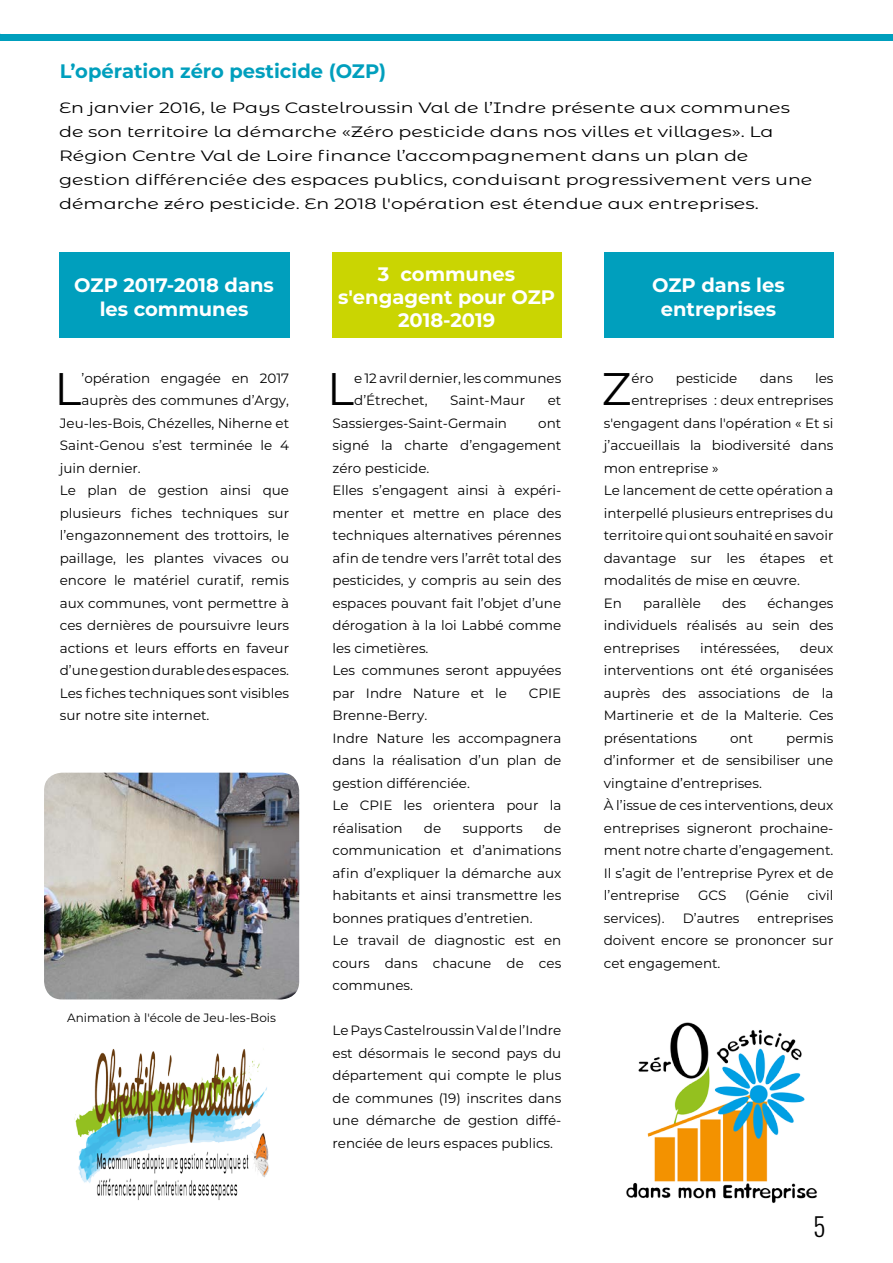
<style>
.page{position:relative;width:893px;height:1263px;background:#fff}
.page>*{position:absolute;margin:0;border:0;box-sizing:border-box;transform-origin:0 0}
.t1{font:45.6px "Montserrat";color:#000}
.t2{font:300 25.5px "Oswald";color:#000}
.t3{font:700 19.5px/23.4px "Montserrat";color:#fff;text-align:center}
.t4{font:700 19.5px "Montserrat";color:#009fbd}
.t5{font:15px/24px "Montserrat Alternates";color:#000;scale:1.27 1}
.t6{font:13.5px/22.5px "Montserrat";color:#000}
.t7{font:12px "Montserrat";color:#000}
</style>
<div class="page">
<div style="left:1px;top:34px;width:892px;height:7px;background:#009fbd"></div>
<div style="left:59px;top:252px;width:230px;height:86px;background:#009fbd"></div>
<div style="left:332px;top:252px;width:229px;height:86px;background:#cad502"></div>
<div style="left:604px;top:252px;width:229px;height:86px;background:#009fbd"></div>
<img style="left:44px;top:773px;width:255px;height:226px">
<img style="left:74px;top:1049px;width:195px;height:151px">
<img style="left:626px;top:1022px;width:191px;height:181px">
<h3 class="t4" style="left:60px;top:57px;width:328px">L’opération zéro pesticide (OZP)</h3>
<p class="t5" style="left:59px;top:95px;width:595px">En janvier 2016, le Pays Castelroussin Val de l’Indre présente aux communes de son territoire la démarche «Zéro pesticide dans nos villes et villages». La Région Centre Val de Loire finance l’accompagnement dans un plan de gestion différenciée des espaces publics, conduisant progressivement vers une démarche zéro pesticide. En 2018 l'opération est étendue aux entreprises.</p>
<h3 class="t3" style="left:74px;top:273px;width:201px">OZP 2017-2018 dans les communes</h3>
<h3 class="t3" style="left:338px;top:261px;width:219px">3 communes s'engagent pour OZP<br>2018-2019</h3>
<h3 class="t3" style="left:652px;top:273px;width:134px">OZP dans les entreprises</h3>
<h1 class="t1" style="left:55px;top:357px;width:28px">L</h1>
<p class="t6" style="left:81px;top:366px;width:209px">’opération engagée en 2017</p>
<p class="t6" style="left:81px;top:388px;width:209px">auprès des communes d’Argy,</p>
<p class="t6" style="left:60px;top:411px;width:231px">Jeu-les-Bois, Chézelles, Niherne et</p>
<p class="t6" style="left:60px;top:433px;width:231px">Saint-Genou s’est terminée le 4</p>
<p class="t6" style="left:60px;top:456px;width:83px">juin dernier.</p>
<p class="t6" style="left:60px;top:479px;width:231px">Le plan de gestion ainsi que</p>
<p class="t6" style="left:60px;top:501px;width:231px">plusieurs fiches techniques sur</p>
<p class="t6" style="left:60px;top:524px;width:231px">l’engazonnement des trottoirs, le</p>
<p class="t6" style="left:60px;top:546px;width:231px">paillage, les plantes vivaces ou</p>
<p class="t6" style="left:60px;top:569px;width:231px">encore le matériel curatif, remis</p>
<p class="t6" style="left:60px;top:591px;width:231px">aux communes, vont permettre à</p>
<p class="t6" style="left:60px;top:614px;width:231px">ces dernières de poursuivre leurs</p>
<p class="t6" style="left:60px;top:636px;width:231px">actions et leurs efforts en faveur</p>
<p class="t6" style="left:60px;top:659px;width:231px">d’une gestion durable des espaces.</p>
<p class="t6" style="left:60px;top:681px;width:231px">Les fiches techniques sont visibles</p>
<p class="t6" style="left:60px;top:704px;width:151px">sur notre site internet.</p>
<p class="t7" style="left:67px;top:1009px;width:210px">Animation à l'école de Jeu-les-Bois</p>
<h1 class="t1" style="left:327px;top:357px;width:28px">L</h1>
<p class="t6" style="left:354px;top:366px;width:209px">e 12 avril dernier, les communes d’Étrechet,</p>
<p class="t6" style="left:450px;top:388px;width:77px">Saint-Maur</p>
<p class="t6" style="left:548px;top:388px;width:15px">et</p>
<p class="t6" style="left:332px;top:411px;width:176px">Sassierges-Saint-Germain</p>
<p class="t6" style="left:332px;top:411px;width:230px;text-indent:206px">ont signé la charte d’engagement zéro pesticide.<br>Elles s’engagent ainsi à expéri&shy;menter et mettre en place des techniques alternatives pérennes afin de tendre vers l’arrêt total des pesticides, y compris au sein des espaces pouvant fait l’objet d’une dérogation à la loi Labbé comme les cimetières.<br>Les communes seront appuyées par Indre Nature et le</p>
<p class="t6" style="left:529px;top:681px;width:34px">CPIE</p>
<p class="t6" style="left:332px;top:704px;width:230px">Brenne-Berry.<br>Indre Nature les accompagnera dans la réalisation d’un plan de gestion différenciée.<br>Le CPIE les orientera pour la réalisation</p>
<p class="t6" style="left:332px;top:816px;width:230px;text-indent:211px">de communication et d’animations afin d’expliquer la démarche aux habitants et ainsi transmettre les bonnes pratiques d’entretien.<br>Le travail de diagnostic est en cours dans chacune de ces communes.</p>
<p class="t6" style="left:332px;top:1019px;width:230px;text-align:justify">Le Pays Castelroussin Val de l’Indre est désormais le second pays du département qui compte le plus de communes (19) inscrites dans une démarche de gestion diffé&shy;renciée de leurs espaces publics.</p>
<p class="t6" style="left:424px;top:816px;width:19px">de</p>
<p class="t6" style="left:463px;top:816px;width:61px">supports</p>
<h1 class="t1" style="left:602px;top:357px;width:31px">Z</h1>
<p class="t6" style="left:631px;top:366px;width:24px">éro</p>
<p class="t6" style="left:676px;top:366px;width:63px">pesticide</p>
<p class="t6" style="left:760px;top:366px;width:34px">dans</p>
<p class="t6" style="left:815px;top:366px;width:20px">les</p>
<p class="t6" style="left:631px;top:388px;width:203px">entreprises : deux entreprises</p>
<p class="t6" style="left:604px;top:411px;width:231px">s'engagent dans l'opération « Et si</p>
<p class="t6" style="left:604px;top:433px;width:231px">j’accueillais la biodiversité dans</p>
<p class="t6" style="left:604px;top:456px;width:116px">mon entreprise »</p>
<p class="t6" style="left:604px;top:479px;width:231px">Le lancement de cette opération a</p>
<p class="t6" style="left:604px;top:501px;width:231px">interpellé plusieurs entreprises du</p>
<p class="t6" style="left:604px;top:524px;width:231px">territoire qui ont souhaité en savoir</p>
<p class="t6" style="left:604px;top:546px;width:231px">davantage sur les étapes et</p>
<p class="t6" style="left:604px;top:569px;width:198px">modalités de mise en œuvre.</p>
<p class="t6" style="left:604px;top:591px;width:20px">En</p>
<p class="t6" style="left:643px;top:591px;width:59px">parallèle</p>
<p class="t6" style="left:722px;top:591px;width:25px">des</p>
<p class="t6" style="left:604px;top:591px;width:231px;text-align:justify;text-indent:164px">échanges individuels réalisés au sein des entreprises</p>
<p class="t6" style="left:604px;top:636px;width:231px;text-align:justify;text-indent:196px">deux interventions ont été organisées auprès des associations de la Martinerie et de la Malterie. Ces présentations</p>
<p class="t6" style="left:700px;top:636px;width:80px">intéressées,</p>
<p class="t6" style="left:604px;top:726px;width:231px;text-indent:182px">permis d’informer et de sensibiliser une vingtaine d’entreprises.<br>À l’issue de ces interventions, deux entreprises signeront prochaine&shy;ment notre charte d’engagement.<br>Il s’agit de l’entreprise Pyrex et de l’entreprise</p>
<p class="t6" style="left:730px;top:726px;width:25px">ont</p>
<p class="t6" style="left:698px;top:884px;width:30px">GCS</p>
<p class="t6" style="left:745px;top:884px;width:45px">(Génie</p>
<p class="t6" style="left:808px;top:884px;width:27px">civil</p>
<p class="t6" style="left:604px;top:906px;width:62px">services).</p>
<p class="t6" style="left:683px;top:906px;width:58px">D’autres</p>
<p class="t6" style="left:604px;top:906px;width:231px;text-align:justify;text-indent:154px">entreprises doivent encore se prononcer sur cet engagement.</p>
<h2 class="t2" style="left:813px;top:1209px;width:14px">5</h2>
</div>
